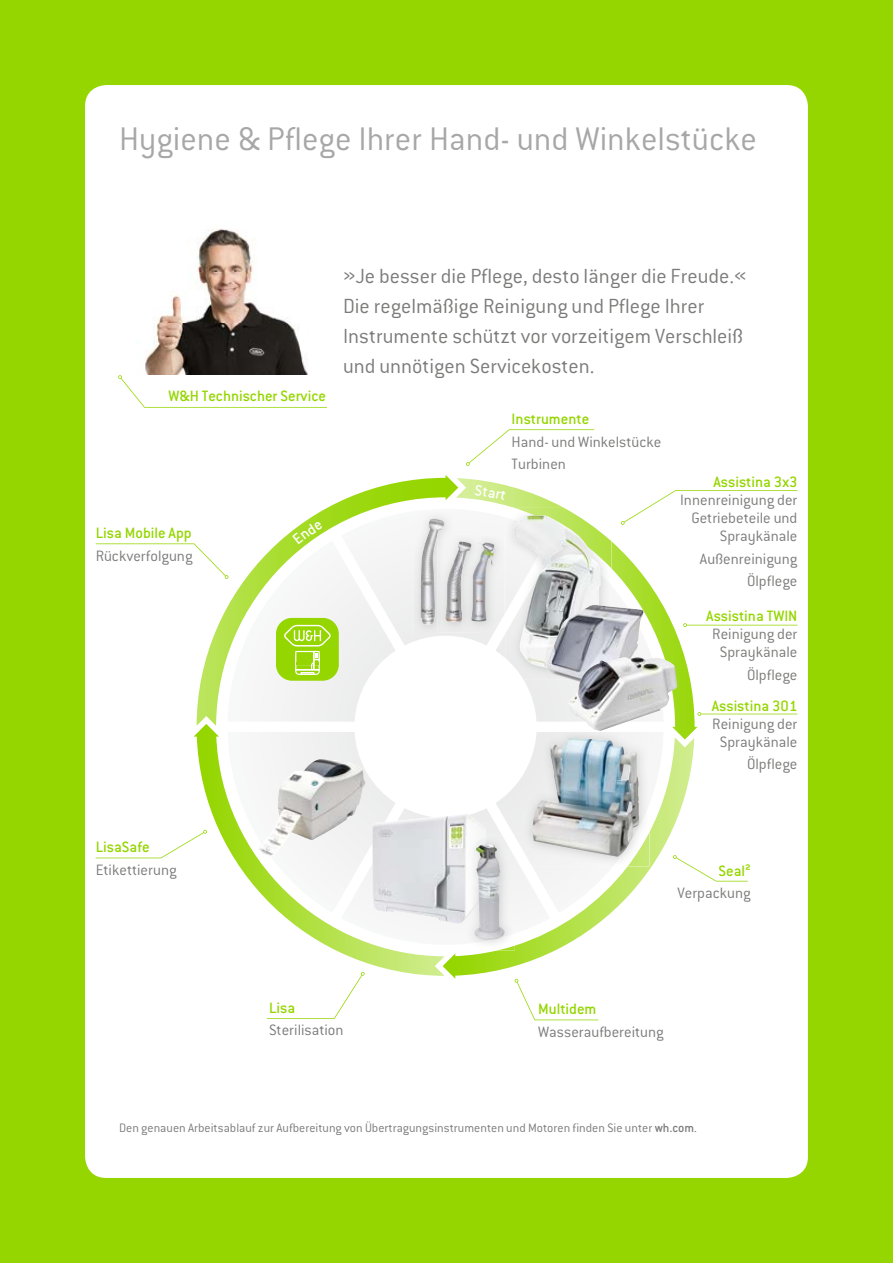
<style>
.page{position:relative;width:893px;height:1263px;background:#95d600}
.page>*{position:absolute;margin:0;border:0;box-sizing:border-box;transform-origin:0 0}
.t1{font:300 36px "Conduit ITC Pro";color:#a7a7a8}
.t2{font:300 22.5px/30px "Conduit ITC Pro";color:#7b7b7a}
.t3{font:300 16.5px/18px "Conduit ITC Pro";color:#7b7b7a;text-align:right}
.t4{font:500 16.5px "Conduit ITC Pro";color:#95d600}
.t5{font:300 13.5px "Conduit ITC Pro";color:#7b7b7a}
.s1{font-weight:500}
</style>
<div class="page">
<div style="left:85px;top:85px;width:723px;height:1093px;background:#fff;border-radius:21px"></div>
<img style="left:145px;top:228px;width:163px;height:146px">
<svg style="left:445px;top:739px;width:249px;height:240px"></svg>
<svg style="left:458px;top:478px;width:239px;height:261px"></svg>
<svg style="left:194px;top:724px;width:251px;height:252px"></svg>
<img style="left:197px;top:475px;width:261px;height:251px">
<svg style="left:228px;top:509px;width:435px;height:436px"></svg>
<div style="left:277px;top:618px;width:61px;height:62px;background:#95d600;border-radius:15px"></div>
<div style="left:276px;top:618px;width:63px;height:63px;border:1px solid #95d600;border-radius:15px"></div>
<svg style="left:284px;top:625px;width:47px;height:50px"></svg>
<img style="left:256px;top:759px;width:110px;height:99px">
<img style="left:372px;top:814px;width:114px;height:109px">
<img style="left:466px;top:944px;width:49px;height:6px">
<img style="left:498px;top:946px;width:17px;height:4px">
<img style="left:466px;top:836px;width:49px;height:108px">
<img style="left:466px;top:836px;width:20px;height:82px">
<img style="left:474px;top:844px;width:31px;height:97px">
<img style="left:522px;top:732px;width:127px;height:134px">
<img style="left:530px;top:738px;width:109px;height:119px">
<img style="left:512px;top:507px;width:99px;height:10px">
<img style="left:505px;top:517px;width:106px;height:162px">
<img style="left:513px;top:515px;width:88px;height:153px">
<img style="left:546px;top:605px;width:98px;height:80px">
<img style="left:567px;top:657px;width:110px;height:74px">
<img style="left:412px;top:510px;width:42px;height:125px">
<img style="left:421px;top:519px;width:23px;height:105px">
<img style="left:438px;top:534px;width:67px;height:98px">
<img style="left:454px;top:541px;width:9px;height:81px">
<img style="left:445px;top:561px;width:9px;height:61px">
<img style="left:494px;top:614px;width:11px;height:18px">
<img style="left:463px;top:534px;width:18px;height:98px">
<img style="left:463px;top:542px;width:8px;height:26px">
<img style="left:471px;top:542px;width:24px;height:79px">
<svg style="left:96px;top:543px;width:132px;height:36px"></svg>
<svg style="left:96px;top:830px;width:111px;height:28px"></svg>
<svg style="left:673px;top:855px;width:75px;height:26px"></svg>
<svg style="left:466px;top:429px;width:128px;height:37px"></svg>
<svg style="left:267px;top:972px;width:98px;height:47px"></svg>
<svg style="left:515px;top:979px;width:83px;height:41px"></svg>
<svg style="left:118px;top:375px;width:209px;height:33px"></svg>
<svg style="left:621px;top:490px;width:176px;height:35px"></svg>
<hr style="left:701px;top:714px;width:96px;height:1px;background:#95d600">
<svg style="left:697px;top:712px;width:4px;height:4px"></svg>
<hr style="left:687px;top:625px;width:110px;height:1px;background:#95d600">
<svg style="left:683px;top:623px;width:4px;height:4px"></svg>
<svg style="left:292px;top:521px;width:31px;height:24px"></svg>
<svg style="left:475px;top:484px;width:31px;height:16px"></svg>
<h1 class="t1" style="left:119px;top:120px;width:639px">Hygiene &amp; Pflege Ihrer Hand- und Winkelstücke</h1>
<p class="t4" style="left:168px;top:387px;width:159px">W&amp;H Technischer Service</p>
<p class="t4" style="left:96px;top:524px;width:98px">Lisa Mobile App</p>
<p class="t3" style="left:96px;top:547px;width:98px">Rückverfolgung</p>
<h2 class="t2" style="left:343px;top:261px;width:405px">»Je besser die Pflege, desto länger die Freude.« Die regelmäßige Reinigung und Pflege Ihrer Instrumente schützt vor vorzeitigem Verschleiß und unnötigen Servicekosten.</h2>
<p class="t4" style="left:512px;top:410px;width:79px">Instrumente</p>
<p class="t3" style="left:512px;top:430px;width:151px;line-height:22.5px;text-align:left">Hand- und Winkelstücke<br>Turbinen</p>
<p class="t4" style="left:713px;top:473px;width:86px">Assistina 3x3</p>
<p class="t3" style="left:680px;top:491px;width:119px">Innenreinigung der<br>Getriebeteile und<br>Spraykänale</p>
<p class="t3" style="left:700px;top:547px;width:99px;line-height:22.5px">Außenreinigung<br>Ölpflege</p>
<p class="t4" style="left:706px;top:607px;width:93px">Assistina TWIN</p>
<p class="t3" style="left:712px;top:625px;width:87px;text-align:center">Reinigung der<br>Spraykänale</p>
<p class="t3" style="left:747px;top:666px;width:52px">Ölpflege</p>
<p class="t4" style="left:712px;top:696px;width:87px">Assistina 301</p>
<p class="t3" style="left:712px;top:715px;width:87px;text-align:center">Reinigung der<br>Spraykänale</p>
<p class="t3" style="left:747px;top:755px;width:52px">Ölpflege</p>
<p class="t4" style="left:96px;top:838px;width:56px">LisaSafe</p>
<p class="t3" style="left:96px;top:861px;width:82px">Etikettierung</p>
<p class="t4" style="left:718px;top:861px;width:34px">Seal²</p>
<p class="t3" style="left:677px;top:884px;width:75px">Verpackung</p>
<p class="t4" style="left:269px;top:998px;width:28px">Lisa</p>
<p class="t3" style="left:269px;top:1021px;width:76px">Sterilisation</p>
<p class="t4" style="left:538px;top:1000px;width:60px">Multidem</p>
<p class="t3" style="left:538px;top:1023px;width:127px">Wasseraufbereitung</p>
<p class="t5" style="left:119px;top:1120px;width:579px">Den genauen Arbeitsablauf zur Aufbereitung von Übertragungsinstrumenten und Motoren finden Sie unter <span class="s1">wh.com</span>.</p>
</div>
